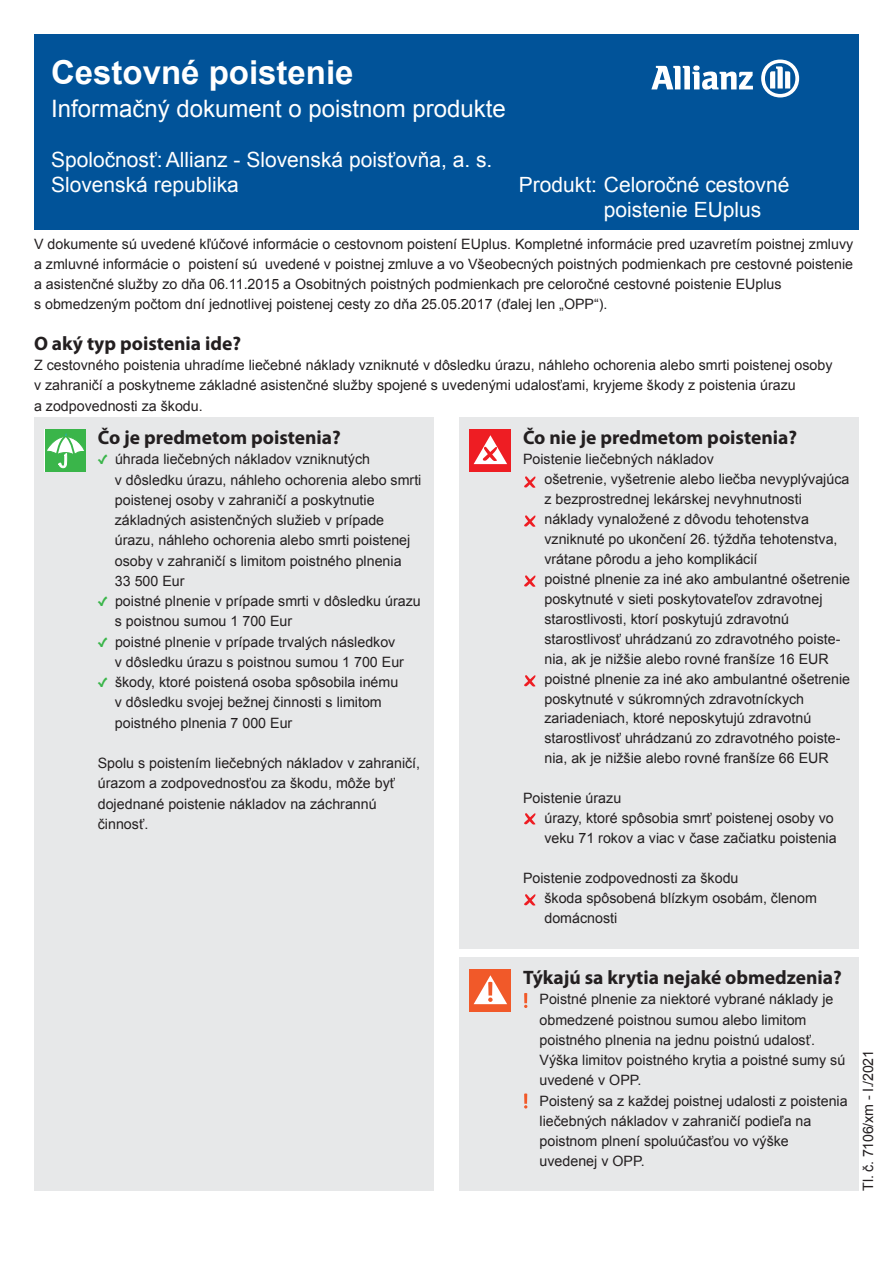
<style>
.page{position:relative;width:893px;height:1263px;background:#fff}
.page>*{position:absolute;margin:0;border:0;box-sizing:border-box;transform-origin:0 0}
.t1{font:700 33px "Arial";color:#fff}
.t2{font:24px "Arial";color:#fff}
.t3{font:21px/25.2px "Arial";color:#fff}
.t4{font:700 19.5px "Myriad Pro";color:#231f20}
.t5{font:14.25px/20.2px "Arial";color:#231f20}
.s1{font-family:"Allianz Neo";font-weight:700;color:#3ab54a}
</style>
<div class="page">
<div style="left:34px;top:34px;width:825px;height:196px;background:#015399"></div>
<div style="left:34px;top:417px;width:400px;height:774px;background:#e7e8e9"></div>
<div style="left:459px;top:417px;width:400px;height:531px;background:#e7e8e9"></div>
<div style="left:459px;top:957px;width:400px;height:234px;background:#e7e8e9"></div>
<div style="left:45px;top:429px;width:41px;height:43px;background:#3ab54a"></div>
<svg style="left:47px;top:433px;width:37px;height:35px"></svg>
<div style="left:470px;top:429px;width:41px;height:43px;background:#ee1d23"></div>
<svg style="left:474px;top:435px;width:33px;height:29px"></svg>
<div style="left:470px;top:969px;width:41px;height:43px;background:#f15929"></div>
<svg style="left:474px;top:975px;width:33px;height:29px"></svg>
<svg style="left:524px;top:476px;width:11px;height:12px"></svg>
<svg style="left:524px;top:515px;width:11px;height:12px"></svg>
<svg style="left:524px;top:575px;width:11px;height:12px"></svg>
<svg style="left:524px;top:675px;width:11px;height:11px"></svg>
<svg style="left:524px;top:813px;width:11px;height:11px"></svg>
<svg style="left:524px;top:894px;width:11px;height:11px"></svg>
<svg style="left:524px;top:993px;width:3px;height:15px"></svg>
<svg style="left:524px;top:1093px;width:3px;height:15px"></svg>
<svg style="left:651px;top:65px;width:102px;height:25px"></svg>
<svg style="left:761px;top:60px;width:38px;height:37px"></svg>
<h1 class="t1" style="left:51px;top:54px;width:304px">Cestovné poistenie</h1>
<h2 class="t2" style="left:51px;top:95px;width:456px">Informačný dokument o poistnom produkte</h2>
<h3 class="t3" style="left:51px;top:147px;width:443px">Spoločnosť:Allianz - Slovenská poisťovňa, a. s.<br>Slovenská republika</h3>
<h3 class="t3" style="left:604px;top:172px;width:187px;text-indent:-85px">Produkt: Celoročné cestovné poistenie EUplus</h3>
<p class="t5" style="left:34px;top:233px;width:821px">V dokumente sú uvedené kľúčové informácie o cestovnom poistení EUplus. Kompletné informácie pred uzavretím poistnej zmluvy a zmluvné informácie o poistení sú uvedené v poistnej zmluve a vo Všeobecných poistných podmienkach pre cestovné poistenie a asistenčné služby zo dňa 06.11.2015 a Osobitných poistných podmienkach pre celoročné cestovné poistenie EUplus<br>s obmedzeným počtom dní jednotlivej poistenej cesty zo dňa 25.05.2017 (ďalej len „OPP“).</p>
<h3 class="t4" style="left:34px;top:336px;width:209px">O aký typ poistenia ide?</h3>
<p class="t5" style="left:34px;top:355px;width:800px">Z cestovného poistenia uhradíme liečebné náklady vzniknuté v dôsledku úrazu, náhleho ochorenia alebo smrti poistenej osoby v zahraničí a poskytneme základné asistenčné služby spojené s uvedenými udalosťami, kryjeme škody z poistenia úrazu<br>a zodpovednosti za škodu.</p>
<h3 class="t4" style="left:98px;top:430px;width:245px">Čo je predmetom poistenia?</h3>
<p class="t5" style="left:115px;top:449px;width:308px;text-indent:-17px"><span class="s1">✓</span> úhrada liečebných nákladov vzniknutých<br>v dôsledku úrazu, náhleho ochorenia alebo smrti poistenej osoby v zahraničí a poskytnutie základných asistenčných služieb v prípade úrazu, náhleho ochorenia alebo smrti poistenej osoby v zahraničí s limitom poistného plnenia<br>33 500 Eur</p>
<p class="t5" style="left:115px;top:591px;width:307px;text-indent:-17px"><span class="s1">✓</span> poistné plnenie v prípade smrti v dôsledku úrazu s poistnou sumou 1 700 Eur</p>
<p class="t5" style="left:115px;top:632px;width:291px;text-indent:-17px"><span class="s1">✓</span> poistné plnenie v prípade trvalých následkov v dôsledku úrazu s poistnou sumou 1 700 Eur</p>
<p class="t5" style="left:115px;top:672px;width:285px;text-indent:-17px"><span class="s1">✓</span> škody, ktoré poistená osoba spôsobila inému v dôsledku svojej bežnej činnosti s limitom poistného plnenia 7 000 Eur</p>
<p class="t5" style="left:98px;top:753px;width:324px">Spolu s poistením liečebných nákladov v zahraničí, úrazom a zodpovednosťou za škodu, môže byť dojednané poistenie nákladov na záchrannú činnosť.</p>
<h3 class="t4" style="left:523px;top:430px;width:276px">Čo nie je predmetom poistenia?</h3>
<p class="t5" style="left:544px;top:449px;width:307px;text-indent:-21px">Poistenie liečebných nákladov<br>ošetrenie, vyšetrenie alebo liečba nevyplývajúca z bezprostrednej lekárskej nevyhnutnosti náklady vynaložené z dôvodu tehotenstva vzniknuté po ukončení 26. týždňa tehotenstva, vrátane pôrodu a jeho komplikácií<br>poistné plnenie za iné ako ambulantné ošetrenie poskytnuté v sieti poskytovateľov zdravotnej starostlivosti, ktorí poskytujú zdravotnú starostlivosť uhrádzanú zo zdravotného poiste&shy;nia, ak je nižšie alebo rovné franšíze 16 EUR poistné plnenie za iné ako ambulantné ošetrenie poskytnuté v súkromných zdravotníckych zariadeniach, ktoré neposkytujú zdravotnú starostlivosť uhrádzanú zo zdravotného poiste&shy;nia, ak je nižšie alebo rovné franšíze 66 EUR</p>
<p class="t5" style="left:544px;top:788px;width:294px;text-indent:-21px">Poistenie úrazu<br>úrazy, ktoré spôsobia smrť poistenej osoby vo veku 71 rokov a viac v čase začiatku poistenia</p>
<p class="t5" style="left:544px;top:868px;width:274px;text-indent:-21px">Poistenie zodpovednosti za škodu<br>škoda spôsobená blízkym osobám, členom domácnosti</p>
<h3 class="t4" style="left:523px;top:970px;width:320px">Týkajú sa krytia nejaké obmedzenia?</h3>
<p class="t5" style="left:539px;top:989px;width:310px">Poistné plnenie za niektoré vybrané náklady je obmedzené poistnou sumou alebo limitom poistného plnenia na jednu poistnú udalosť.<br>Výška limitov poistného krytia a poistné sumy sú uvedené v OPP.<br>Poistený sa z každej poistnej udalosti z poistenia liečebných nákladov v zahraničí podieľa na poistnom plnení spoluúčasťou vo výške uvedenej v OPP.</p>
<p class="t5" style="left:858px;top:1191px;width:142px;rotate:-90deg">Tl. č. 7106/xm - I./2021</p>
</div>
